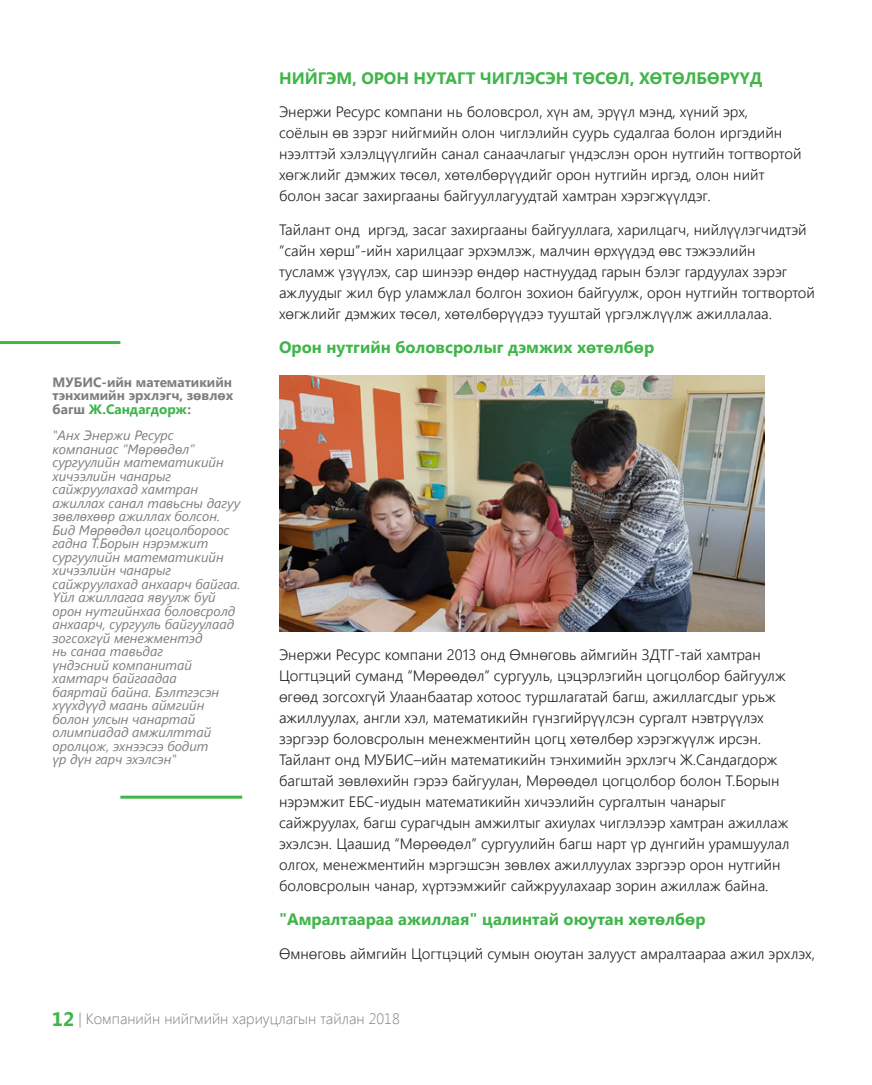
<style>
.page{position:relative;width:872px;height:1085px;background:#fff}
.page>*{position:absolute;margin:0;border:0;box-sizing:border-box;transform-origin:0 0}
.t1{font:700 16.5px "Segoe UI";color:#3fb54a}
.t2{font:300 15px/21px "Segoe UI";color:#212120}
.t3{font:300 15px "Segoe UI";color:#7e7e7e}
.t4{font:italic 13.5px/13.5px "Segoe UI";color:#7e7e7e}
.t5{font:700 13.5px/13.5px "Segoe UI";color:#7e7e7e;text-align:justify}
.s1{color:#3fb54a}
.s2{font-weight:700;font-size:19.5px;color:#3fb54a}
</style>
<div class="page">
<hr style="left:0;top:341px;width:120px;height:3px;background:#3fb54a">
<hr style="left:120px;top:795px;width:122px;height:3px;background:#3fb54a">
<img style="left:279px;top:376px;width:486px;height:255px">
<p class="t5" style="left:53px;top:374px;width:182px">МУБИС-ийн математикийн тэнхимийн эрхлэгч, зөвлөх багш <span class="s1">Ж.Сандагдорж</span>:</p>
<p class="t4" style="left:53px;top:428px;width:189px">"Анх Энержи Ресурс компаниас “Мөрөөдөл” сургуулийн математикийн хичээлийн чанарыг сайжруулахад хамтран ажиллах санал тавьсны дагуу зөвлөхөөр ажиллах болсон.<br>Бид Мөрөөдөл цогцолбороос гадна Т.Борын нэрэмжит сургуулийн математикийн хичээлийн чанарыг сайжруулахад анхаарч байгаа.<br>Үйл ажиллагаа явуулж буй орон нутгийнхаа боловсролд анхаарч, сургууль байгуулаад зогсохгүй менежментэд<br>нь санаа тавьдаг<br>үндэсний компанитай хамтарч байгаадаа<br>баяртай байна. Бэлтгэсэн хүүхдүүд маань аймгийн болон улсын чанартай олимпиадад амжилттай оролцож, эхнээсээ бодит<br>үр дүн гарч эхэлсэн"</p>
<p class="t1" style="left:279px;top:66px;width:26px">Нийгэм</p>
<p class="t1" style="left:352px;top:66px;width:22px">, орон</p>
<p class="t1" style="left:413px;top:66px;width:12px">нутагт</p>
<p class="t1" style="left:480px;top:66px;width:12px">чиглэсэн</p>
<p class="t1" style="left:573px;top:66px;width:189px">төсөл, хөтөлбөрүүд</p>
<p class="t2" style="left:279px;top:101px;width:524px">Энержи Ресурс компани нь боловсрол, хүн ам, эрүүл мэнд, хүний эрх,<br>соёлын өв зэрэг нийгмийн олон чиглэлийн суурь судалгаа болон иргэдийн нээлттэй хэлэлцүүлгийн санал санаачлагыг үндэслэн орон нутгийн тогтвортой хөгжлийг дэмжих төсөл, хөтөлбөрүүдийг орон нутгийн иргэд, олон нийт болон засаг захиргааны байгууллагуудтай хамтран хэрэгжүүлдэг.</p>
<p class="t2" style="left:279px;top:219px;width:537px">Тайлант онд иргэд, засаг захиргааны байгууллага, харилцагч, нийлүүлэгчидтэй “сайн хөрш”-ийн харилцааг эрхэмлэж, малчин өрхүүдэд өвс тэжээлийн тусламж үзүүлэх, сар шинээр өндөр настнуудад гарын бэлэг гардуулах зэрэг ажлуудыг жил бүр уламжлал болгон зохион байгуулж, орон нутгийн тогтвортой хөгжлийг дэмжих төсөл, хөтөлбөрүүдээ тууштай үргэлжлүүлж ажиллалаа.</p>
<p class="t1" style="left:279px;top:335px;width:377px">Орон нутгийн боловсролыг дэмжих хөтөлбөр</p>
<p class="t2" style="left:279px;top:643px;width:512px">Энержи Ресурс компани 2013 онд Өмнөговь аймгийн ЗДТГ-тай хамтран Цогтцэций суманд “Мөрөөдөл” сургууль, цэцэрлэгийн цогцолбор байгуулж өгөөд зогсохгүй Улаанбаатар хотоос туршлагатай багш, ажиллагсдыг урьж ажиллуулах, англи хэл, математикийн гүнзгийрүүлсэн сургалт нэвтрүүлэх зэргээр боловсролын менежментийн цогц хөтөлбөр хэрэгжүүлж ирсэн.<br>Тайлант онд МУБИС–ийн математикийн тэнхимийн эрхлэгч Ж.Сандагдорж багштай зөвлөхийн гэрээ байгуулан, Мөрөөдөл цогцолбор болон Т.Борын нэрэмжит ЕБС-иудын математикийн хичээлийн сургалтын чанарыг сайжруулах, багш сурагчдын амжилтыг ахиулах чиглэлээр хамтран ажиллаж эхэлсэн. Цаашид “Мөрөөдөл” сургуулийн багш нарт үр дүнгийн урамшуулал олгох, менежментийн мэргэшсэн зөвлөх ажиллуулах зэргээр орон нутгийн боловсролын чанар, хүртээмжийг сайжруулахаар зорин ажиллаж байна.</p>
<p class="t1" style="left:279px;top:907px;width:428px">"Амралтаараа ажиллая" цалинтай оюутан хөтөлбөр</p>
<p class="t2" style="left:279px;top:942px;width:537px">Өмнөговь аймгийн Цогтцэций сумын оюутан залууст амралтаараа ажил эрхлэх,</p>
<p class="t3" style="left:52px;top:1008px;width:349px"><span class="s2">12</span> | Компанийн нийгмийн хариуцлагын тайлан 2018</p>
</div>
